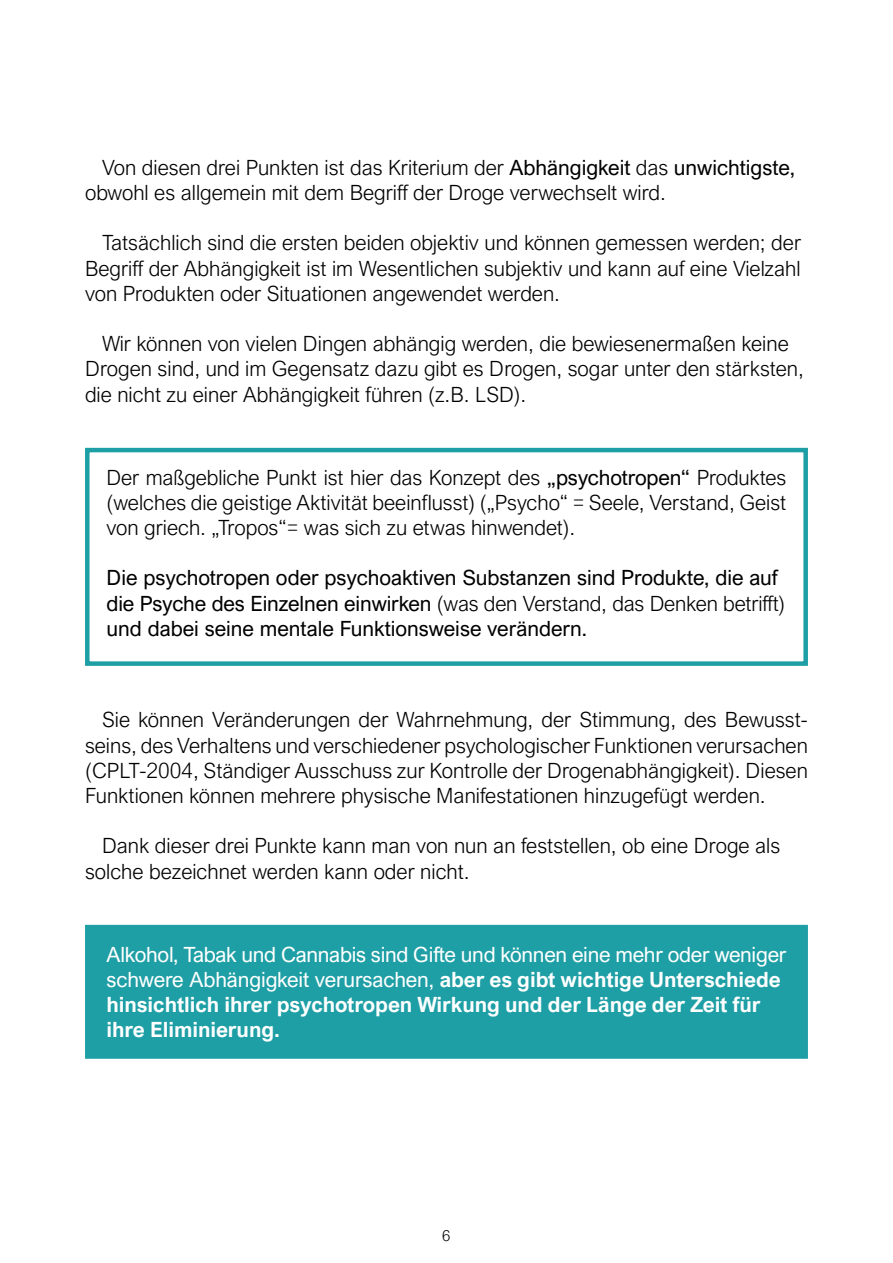
<style>
.page{position:relative;width:893px;height:1263px;background:#fff}
.page>*{position:absolute;margin:0;border:0;box-sizing:border-box;transform-origin:0 0}
.t1{font:300 21px/25.2px "Arial Nova";color:#000}
.t2{font:700 21px/25.2px "Arial Nova";letter-spacing:-.005em;color:#fff}
.t3{font:21px/25.2px "Arial Nova";color:#000}
.t4{font:300 15px "Arial Nova";color:#000}
.s1{font-weight:400}
.s2{font-weight:300}
</style>
<div class="page">
<div style="left:85px;top:448px;width:723px;height:218px;border:4px solid #1e9fa5"></div>
<div style="left:87px;top:927px;width:719px;height:129px;background:#1e9fa5"></div>
<div style="left:85px;top:925px;width:723px;height:134px;border:4px solid #1e9fa5"></div>
<p class="t1" style="left:85px;top:155px;width:711px;text-indent:17px">Von diesen drei Punkten ist das Kriterium der <span class="s1">Abhängigkeit</span> das <span class="s1">unwichtigste, </span>obwohl es allgemein mit dem Begriff der Droge verwechselt wird.</p>
<p class="t1" style="left:85px;top:230px;width:717px;text-align:justify;text-indent:17px">Tatsächlich sind die ersten beiden objektiv und können gemessen werden; der Begriff der Abhängigkeit ist im Wesentlichen subjektiv und kann auf eine Vielzahl von Produkten oder Situationen angewendet werden.</p>
<p class="t1" style="left:85px;top:331px;width:720px;text-indent:17px">Wir können von vielen Dingen abhängig werden, die bewiesenermaßen keine<br>Drogen sind, und im Gegensatz dazu gibt es Drogen, sogar unter den stärksten, die nicht zu einer Abhängigkeit führen (z.B. LSD).</p>
<p class="t1" style="left:107px;top:465px;width:681px;text-align:justify">Der maßgebliche Punkt ist hier das Konzept des <span class="s1">„psychotropen“</span> Produktes (welches die geistige Aktivität beeinflusst) („Psycho“ = Seele, Verstand, Geist von griech. „Tropos“= was sich zu etwas hinwendet).</p>
<p class="t3" style="left:107px;top:565px;width:680px">Die psychotropen oder psychoaktiven Substanzen sind Produkte, die auf die Psyche des Einzelnen einwirken <span class="s2">(was den Verstand, das Denken betrifft) </span>und dabei seine mentale Funktionsweise verändern.</p>
<p class="t1" style="left:85px;top:707px;width:724px;text-align:justify;text-indent:17px">Sie können Veränderungen der Wahrnehmung, der Stimmung, des Bewusst&shy;seins, des Verhaltens und verschiedener psychologischer Funktionen verursachen (CPLT-2004, Ständiger Ausschuss zur Kontrolle der Drogenabhängigkeit). Diesen Funktionen können mehrere physische Manifestationen hinzugefügt werden.</p>
<p class="t1" style="left:85px;top:833px;width:697px;text-indent:17px">Dank dieser drei Punkte kann man von nun an feststellen, ob eine Droge als solche bezeichnet werden kann oder nicht.</p>
<p class="t2" style="left:107px;top:941px;width:681px"><span class="s1">Alkohol, Tabak und Cannabis sind Gifte und können eine mehr oder weniger schwere Abhängigkeit verursachen,</span> aber es gibt wichtige Unterschiede hinsichtlich ihrer psychotropen Wirkung und der Länge der Zeit für ihre Eliminierung.</p>
<p class="t4" style="left:442px;top:1227px;width:10px">6</p>
</div>
